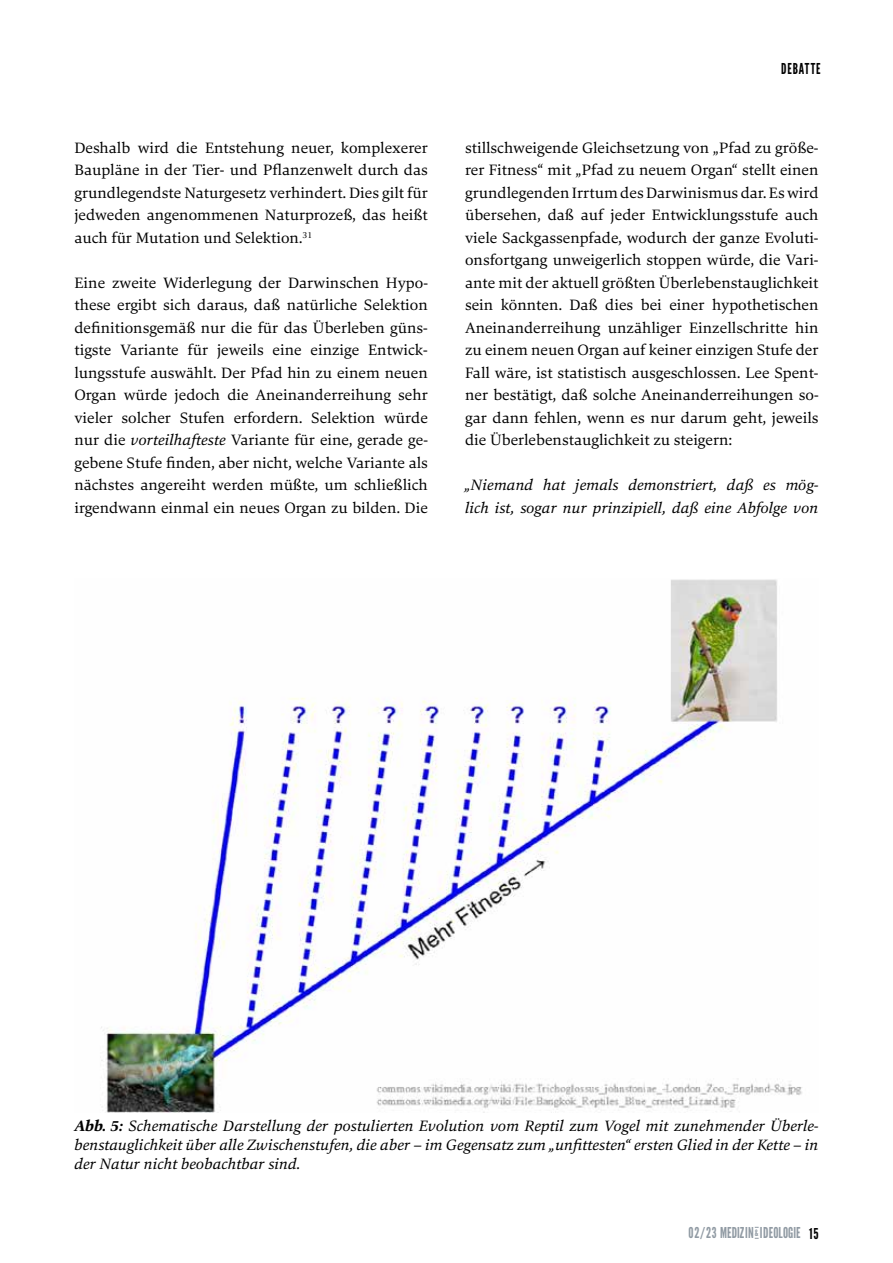
<style>
.page{position:relative;width:893px;height:1263px;background:#fff}
.page>*{position:absolute;margin:0;border:0;box-sizing:border-box;transform-origin:0 0}
.t1{font:15.75px/22.5px "Carat";color:#000;text-align:justify}
.t2{font:italic 15.75px/18.9px "Carat";color:#000}
.t3{font:15px "League Gothic";letter-spacing:.01em;color:#909aa3;scale:.96 1}
.t4{font:15px "League Gothic";letter-spacing:.06em;color:#000;scale:.96 1}
.s1{font-style:italic}
.s2{font-weight:700}
.s3{font-size:14.85px;color:#000}
</style>
<div class="page">
<img style="left:101px;top:579px;width:701px;height:533px">
<p class="t1" style="left:74px;top:136px;width:355px">Deshalb wird die Entstehung neuer, komplexerer Baupläne in der Tier- und Pflanzenwelt durch das grundlegendste Naturgesetz verhindert. Dies gilt für jedweden angenommenen Naturprozeß, das heißt auch für Mutation und Selektion.<sup>31</sup></p>
<p class="t1" style="left:74px;top:271px;width:355px">Eine zweite Widerlegung der Darwinschen Hypo&shy;these ergibt sich daraus, daß natürliche Selektion definitionsgemäß nur die für das Überleben güns&shy;tigste Variante für jeweils eine einzige Entwick&shy;lungsstufe auswählt. Der Pfad hin zu einem neuen Organ würde jedoch die Aneinanderreihung sehr vieler solcher Stufen erfordern. Selektion würde nur die <span class="s1">vorteilhafteste</span> Variante für eine, gerade ge&shy;gebene Stufe finden, aber nicht, welche Variante als nächstes angereiht werden müßte, um schließlich irgendwann einmal ein neues Organ zu bilden. Die</p>
<p class="t4" style="left:781px;top:60px;width:43px">DEBATTE</p>
<p class="t1" style="left:465px;top:136px;width:355px">stillschweigende Gleichsetzung von „Pfad zu größe&shy;rer Fitness“ mit „Pfad zu neuem Organ“ stellt einen grundlegenden Irrtum des Darwinismus dar. Es wird übersehen, daß auf jeder Entwicklungsstufe auch viele Sackgassenpfade, wodurch der ganze Evoluti&shy;onsfortgang unweigerlich stoppen würde, die Vari&shy;ante mit der aktuell größten Überlebenstauglichkeit sein könnten. Daß dies bei einer hypothetischen Aneinanderreihung unzähliger Einzellschritte hin zu einem neuen Organ auf keiner einzigen Stufe der Fall wäre, ist statistisch ausgeschlossen. Lee Spent&shy;ner bestätigt, daß solche Aneinanderreihungen so&shy;gar dann fehlen, wenn es nur darum geht, jeweils die Überlebenstauglichkeit zu steigern:</p>
<p class="t2" style="left:465px;top:474px;width:355px;line-height:22.5px">„Niemand hat jemals demonstriert, daß es mög&shy;lich ist, sogar nur prinzipiell, daß eine Abfolge von</p>
<p class="t2" style="left:74px;top:1116px;width:746px;text-align:justify"><span class="s2">Abb. 5:</span> Schematische Darstellung der postulierten Evolution vom Reptil zum Vogel mit zunehmender Überle&shy;benstauglichkeit über alle Zwischenstufen, die aber – im Gegensatz zum „unfittesten“ ersten Glied in der Kette – in der Natur nicht beobachtbar sind.</p>
<p class="t3" style="left:689px;top:1224px;width:137px">02/23 MEDIZIN<sup>&amp;</sup> I DEOLOGIE <span class="s3">15</span></p>
</div>
